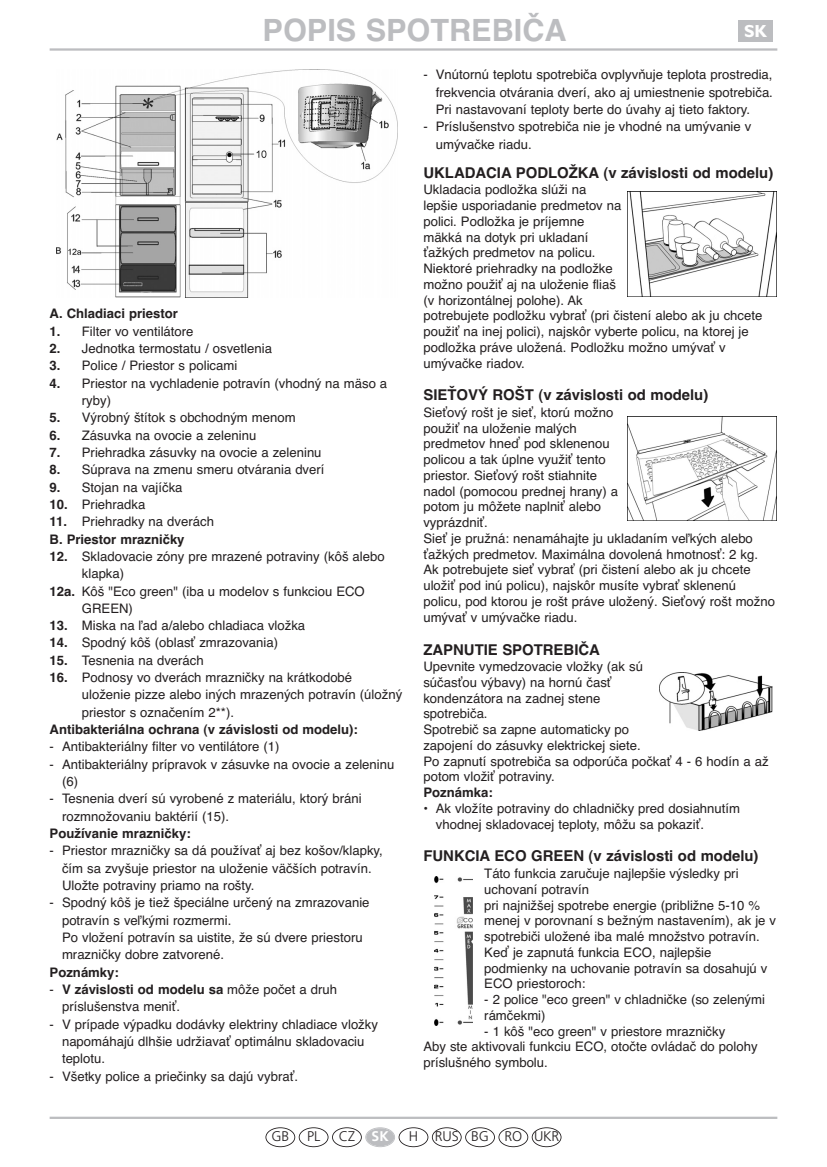
<style>
.page{position:relative;width:827px;height:1167px;background:#fff}
.page>*{position:absolute;margin:0;border:0;box-sizing:border-box;transform-origin:0 0}
.t1{font:700 30.62px "Helvetica";color:#bcbdc0}
.t2{font:700 17.5px "Humanist 521 BT";color:#fff}
.t3{font:700 14.88px "Helvetica";color:#231f20}
.t4{font:300 14px "Frutiger";color:#231f20}
.t5{font:13.12px/15.8px "Helvetica";color:#231f20}
.t6{font:700 13.12px/17.3px "Helvetica";color:#231f20}
.s1{font-weight:700}
.s2{font-weight:400}
.s3{font-weight:700;color:#fff}
</style>
<div class="page">
<img style="left:627px;top:192px;width:149px;height:104px">
<img style="left:627px;top:417px;width:149px;height:104px">
<img style="left:56px;top:69px;width:341px;height:228px">
<hr style="left:50px;top:1116px;width:727px;height:3px;background:#bcbdc0">
<div style="left:531px;top:1127px;width:30px;height:20px;border:2px solid #231f20;border-radius:50%"></div>
<div style="left:498px;top:1127px;width:30px;height:20px;border:2px solid #231f20;border-radius:50%"></div>
<div style="left:465px;top:1127px;width:30px;height:20px;border:2px solid #231f20;border-radius:50%"></div>
<div style="left:432px;top:1127px;width:29px;height:20px;border:2px solid #231f20;border-radius:50%"></div>
<div style="left:398px;top:1127px;width:30px;height:20px;border:2px solid #231f20;border-radius:50%"></div>
<div style="left:366px;top:1128px;width:28px;height:18px;background:#bcbdc0;border-radius:50%"></div>
<div style="left:365px;top:1127px;width:30px;height:20px;border:2px solid #bcbdc0;border-radius:50%"></div>
<div style="left:332px;top:1127px;width:30px;height:20px;border:2px solid #231f20;border-radius:50%"></div>
<div style="left:299px;top:1127px;width:29px;height:20px;border:2px solid #231f20;border-radius:50%"></div>
<div style="left:265px;top:1127px;width:30px;height:20px;border:2px solid #231f20;border-radius:50%"></div>
<hr style="left:50px;top:48px;width:727px;height:3px;background:#bcbdc0">
<div style="left:737px;top:20px;width:35px;height:21px;background:#bcbdc0"></div>
<img style="left:659px;top:672px;width:113px;height:58px">
<img style="left:434px;top:876px;width:38px;height:150px">
<h1 class="t1" style="left:262px;top:19px;width:305px">POPIS SPOTREBIČA</h1>
<h2 class="t2" style="left:744px;top:25px;width:24px">SK</h2>
<p class="t6" style="left:50px;top:306px;width:130px">A. Chladiaci priestor</p>
<p class="t5" style="left:50px;top:324px;width:145px"><span class="s1">1.</span> Filter vo ventilátore</p>
<p class="t5" style="left:50px;top:342px;width:224px"><span class="s1">2.</span> Jednotka termostatu / osvetlenia</p>
<p class="t5" style="left:50px;top:359px;width:189px"><span class="s1">3.</span> Police / Priestor s policami</p>
<p class="t5" style="left:82px;top:375px;width:307px;line-height:17.3px;text-indent:-32px"><span class="s1">4.</span> Priestor na vychladenie potravín (vhodný na mäso a ryby)</p>
<p class="t5" style="left:50px;top:411px;width:247px"><span class="s1">5.</span> Výrobný štítok s obchodným menom</p>
<p class="t5" style="left:50px;top:428px;width:208px"><span class="s1">6.</span> Zásuvka na ovocie a zeleninu</p>
<p class="t5" style="left:50px;top:446px;width:273px"><span class="s1">7.</span> Priehradka zásuvky na ovocie a zeleninu</p>
<p class="t5" style="left:50px;top:463px;width:276px"><span class="s1">8.</span> Súprava na zmenu smeru otvárania dverí</p>
<p class="t5" style="left:50px;top:480px;width:134px"><span class="s1">9.</span> Stojan na vajíčka</p>
<p class="t5" style="left:50px;top:498px;width:97px"><span class="s1">10.</span> Priehradka</p>
<p class="t6" style="left:50px;top:514px;width:166px">11. <span class="s2">Priehradky na dverách<br></span>B. Priestor mrazničky</p>
<p class="t5" style="left:50px;top:550px;width:336px"><span class="s1">12.</span> Skladovacie zóny pre mrazené potraviny (kôš alebo</p>
<p class="t5" style="left:82px;top:567px;width:44px">klapka)</p>
<p class="t5" style="left:50px;top:584px;width:317px"><span class="s1">12a.</span> Kôš "Eco green" (iba u modelov s funkciou ECO</p>
<p class="t5" style="left:82px;top:601px;width:53px">GREEN)</p>
<p class="t5" style="left:50px;top:619px;width:257px"><span class="s1">13.</span> Miska na ľad a/alebo chladiaca vložka</p>
<p class="t5" style="left:50px;top:636px;width:230px"><span class="s1">14.</span> Spodný kôš (oblasť zmrazovania)</p>
<p class="t5" style="left:50px;top:653px;width:156px"><span class="s1">15.</span> Tesnenia na dverách</p>
<p class="t5" style="left:82px;top:670px;width:322px;line-height:17.3px;text-indent:-32px"><span class="s1">16.</span> Podnosy vo dverách mrazničky na krátkodobé uloženie pizze alebo iných mrazených potravín (úložný priestor s označením 2**).</p>
<p class="t6" style="left:50px;top:722px;width:310px">Antibakteriálna ochrana (v závislosti od modelu):</p>
<p class="t5" style="left:50px;top:740px;width:231px">- Antibakteriálny filter vo ventilátore (1)</p>
<p class="t5" style="left:62px;top:757px;width:334px;line-height:17.3px;text-indent:-12px">- Antibakteriálny prípravok v zásuvke na ovocie a zeleninu (6)</p>
<p class="t5" style="left:62px;top:791px;width:301px;line-height:17.3px;text-indent:-12px">- Tesnenia dverí sú vyrobené z materiálu, ktorý bráni rozmnožovaniu baktérií (15).</p>
<p class="t6" style="left:50px;top:826px;width:143px">Používanie mrazničky:</p>
<p class="t5" style="left:62px;top:843px;width:322px;line-height:17.3px;text-indent:-12px">- Priestor mrazničky sa dá používať aj bez košov/klapky, čím sa zvyšuje priestor na uloženie väčších potravín.<br>Uložte potraviny priamo na rošty.</p>
<p class="t5" style="left:62px;top:895px;width:309px;line-height:17.3px;text-indent:-12px">- Spodný kôš je tiež špeciálne určený na zmrazovanie potravín s veľkými rozmermi.<br>Po vložení potravín sa uistite, že sú dvere priestoru mrazničky dobre zatvorené.</p>
<p class="t6" style="left:50px;top:965px;width:71px">Poznámky:</p>
<p class="t5" style="left:62px;top:982px;width:276px;line-height:17.3px;text-indent:-12px">- <span class="s1">V závislosti od modelu sa</span> môže počet a druh príslušenstva meniť.</p>
<p class="t5" style="left:62px;top:1016px;width:317px;line-height:17.3px;text-indent:-12px">- V prípade výpadku dodávky elektriny chladiace vložky napomáhajú dlhšie udržiavať optimálnu skladovaciu teplotu.</p>
<p class="t5" style="left:50px;top:1069px;width:250px">- Všetky police a priečinky sa dajú vybrať.</p>
<p class="t5" style="left:436px;top:67px;width:338px;line-height:17.3px;text-align:justify;text-indent:-12px">- Vnútornú teplotu spotrebiča ovplyvňuje teplota prostredia, frekvencia otvárania dverí, ako aj umiestnenie spotrebiča.<br>Pri nastavovaní teploty berte do úvahy aj tieto faktory.</p>
<p class="t5" style="left:436px;top:119px;width:317px;line-height:17.3px;text-indent:-12px">- Príslušenstvo spotrebiča nie je vhodné na umývanie v umývačke riadu.</p>
<p class="t3" style="left:423px;top:167px;width:351px">UKLADACIA PODLOŽKA (v závislosti od modelu)</p>
<p class="t5" style="left:423px;top:183px;width:340px">Ukladacia podložka slúži na<br>lepšie usporiadanie predmetov na<br>polici. Podložka je príjemne<br>mäkká na dotyk pri ukladaní<br>ťažkých predmetov na policu.<br>Niektoré priehradky na podložke<br>možno použiť aj na uloženie fliaš<br>(v horizontálnej polohe). Ak<br>potrebujete podložku vybrať (pri čistení alebo ak ju chcete použiť na inej polici), najskôr vyberte policu, na ktorej je podložka práve uložená. Podložku možno umývať v umývačke riadov.</p>
<p class="t3" style="left:423px;top:390px;width:286px">SIEŤOVÝ ROŠT (v závislosti od modelu)</p>
<p class="t5" style="left:423px;top:406px;width:353px">Sieťový rošt je sieť, ktorú možno<br>použiť na uloženie malých<br>predmetov hneď pod sklenenou<br>policou a tak úplne využiť tento<br>priestor. Sieťový rošt stiahnite<br>nadol (pomocou prednej hrany) a<br>potom ju môžete naplniť alebo<br>vyprázdniť.<br>Sieť je pružná: nenamáhajte ju ukladaním veľkých alebo ťažkých predmetov. Maximálna dovolená hmotnosť: 2 kg.<br>Ak potrebujete sieť vybrať (pri čistení alebo ak ju chcete uložiť pod inú policu), najskôr musíte vybrať sklenenú policu, pod ktorou je rošt práve uložený. Sieťový rošt možno umývať v umývačke riadu.</p>
<p class="t3" style="left:423px;top:644px;width:178px">ZAPNUTIE SPOTREBIČA</p>
<p class="t5" style="left:423px;top:660px;width:346px">Upevnite vymedzovacie vložky (ak sú<br>súčasťou výbavy) na hornú časť<br>kondenzátora na zadnej stene<br>spotrebiča.<br>Spotrebič sa zapne automaticky po<br>zapojení do zásuvky elektrickej siete.<br>Po zapnutí spotrebiča sa odporúča počkať 4 - 6 hodín a až potom vložiť potraviny.</p>
<p class="t6" style="left:423px;top:785px;width:71px">Poznámka:</p>
<p class="t5" style="left:436px;top:801px;width:306px;text-indent:-12px">• Ak vložíte potraviny do chladničky pred dosiahnutím vhodnej skladovacej teploty, môžu sa pokaziť.</p>
<p class="t3" style="left:423px;top:851px;width:336px">FUNKCIA ECO GREEN (v závislosti od modelu)</p>
<p class="t5" style="left:484px;top:867px;width:293px">Táto funkcia zaručuje najlepšie výsledky pri uchovaní potravín<br>pri najnižšej spotrebe energie (približne 5-10 % menej v porovnaní s bežným nastavením), ak je v spotrebiči uložené iba malé množstvo potravín.<br>Keď je zapnutá funkcia ECO, najlepšie podmienky na uchovanie potravín sa dosahujú v ECO priestoroch:</p>
<p class="t5" style="left:484px;top:993px;width:282px">- 2 police "eco green" v chladničke (so zelenými rámčekmi)</p>
<p class="t5" style="left:423px;top:1024px;width:335px;text-indent:61px">- 1 kôš "eco green" v priestore mrazničky<br>Aby ste aktivovali funkciu ECO, otočte ovládač do polohy príslušného symbolu.</p>
<p class="t4" style="left:271px;top:1131px;width:19px">GB</p>
<p class="t4" style="left:307px;top:1131px;width:15px">PL</p>
<p class="t4" style="left:339px;top:1131px;width:51px">CZ <span class="s3">SK</span></p>
<p class="t4" style="left:409px;top:1131px;width:152px">H RUS BG RO UKR</p>
</div>
